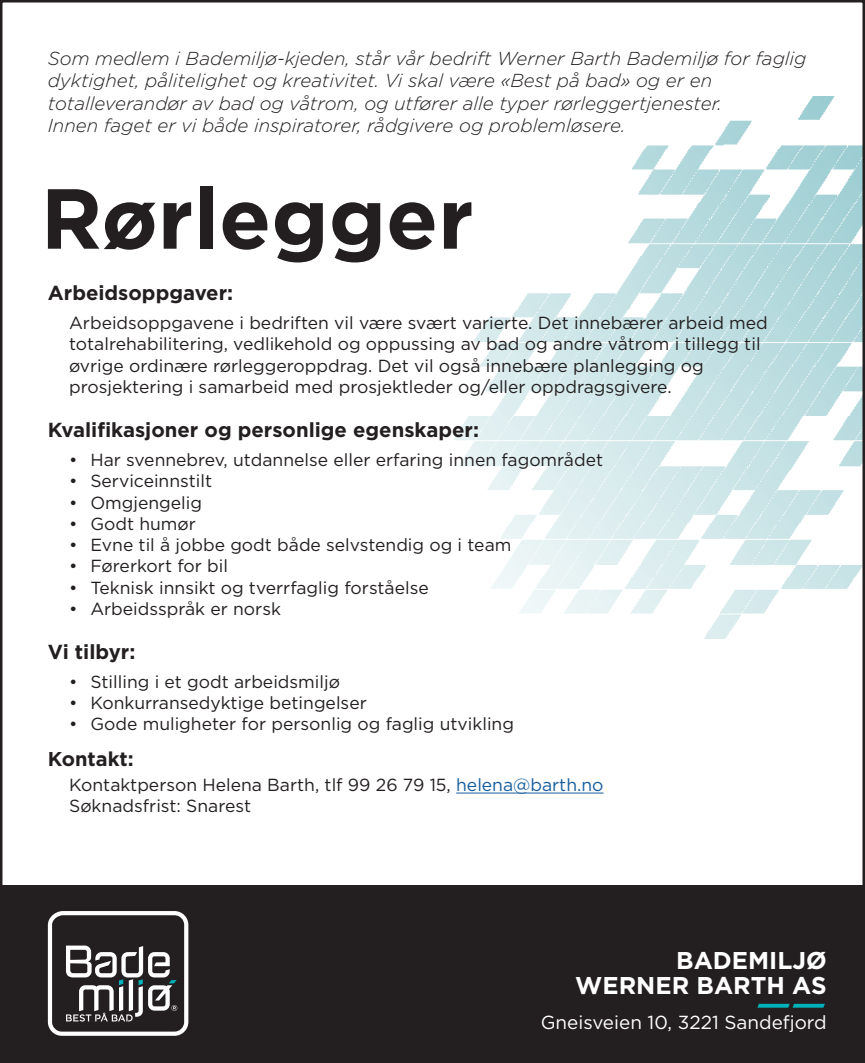
<style>
.page{position:relative;width:865px;height:1063px;background:#fff}
.page>*{position:absolute;margin:0;border:0;box-sizing:border-box;transform-origin:0 0}
.t1{font:700 85px "Gotham";color:#231f20}
.t2{font:700 24.25px/24.2px "Gotham";color:#fff;text-align:right}
.t3{font:700 20.25px "Gotham";color:#231f20}
.t4{font:700 20px "Gotham";color:#231f20}
.t5{font:19px "Gotham";color:#fff}
.t6{font:italic 300 18.75px/22.5px "Gotham";color:#231f20}
.t7{font:17.5px/21.2px "Gotham";color:#231f20}
.s1{color:#175d9e}
</style>
<div class="page">
<img style="left:454px;top:96px;width:408px;height:543px">
<div style="left:0;top:886px;width:865px;height:177px;background:#231f20"></div>
<svg style="left:757px;top:1004px;width:68px;height:4px"></svg>
<svg style="left:48px;top:911px;width:140px;height:125px"></svg>
<hr style="left:456px;top:793px;width:147px;height:1px;background:#175d9e">
<p class="t6" style="left:48px;top:46px;width:760px">Som medlem i Bademiljø-kjeden, står vår bedrift Werner Barth Bademiljø for faglig dyktighet, pålitelighet og kreativitet. Vi skal være «Best på bad» og er en totalleverandør av bad og våtrom, og utfører alle typer rørleggertjenester.<br>Innen faget er vi både inspiratorer, rådgivere og problemløsere.</p>
<h1 class="t1" style="left:41px;top:162px;width:434px">Rørlegger</h1>
<p class="t3" style="left:48px;top:279px;width:187px">Arbeidsoppgaver:</p>
<p class="t7" style="left:69px;top:312px;width:700px">Arbeidsoppgavene i bedriften vil være svært varierte. Det innebærer arbeid med totalrehabilitering, vedlikehold og oppussing av bad og andre våtrom i tillegg til øvrige ordinære rørleggeroppdrag. Det vil også innebære planlegging og prosjektering i samarbeid med prosjektleder og/eller oppdragsgivere.</p>
<p class="t3" style="left:48px;top:416px;width:432px">Kvalifikasjoner og personlige egenskaper:</p>
<p class="t7" style="left:69px;top:449px;width:535px">• Har svennebrev, utdannelse eller erfaring innen fagområdet</p>
<p class="t7" style="left:69px;top:470px;width:144px">• Serviceinnstilt</p>
<p class="t7" style="left:69px;top:491px;width:134px">• Omgjengelig</p>
<p class="t7" style="left:69px;top:513px;width:128px">• Godt humør</p>
<p class="t7" style="left:69px;top:534px;width:444px">• Evne til å jobbe godt både selvstendig og i team</p>
<p class="t7" style="left:69px;top:555px;width:160px">• Førerkort for bil</p>
<p class="t7" style="left:69px;top:576px;width:361px">• Teknisk innsikt og tverrfaglig forståelse</p>
<p class="t7" style="left:69px;top:598px;width:213px">• Arbeidsspråk er norsk</p>
<p class="t3" style="left:48px;top:638px;width:89px">Vi tilbyr:</p>
<p class="t7" style="left:69px;top:671px;width:272px">• Stilling i et godt arbeidsmiljø</p>
<p class="t7" style="left:69px;top:692px;width:299px">• Konkurransedyktige betingelser</p>
<p class="t7" style="left:69px;top:713px;width:446px">• Gode muligheter for personlig og faglig utvikling</p>
<p class="t4" style="left:48px;top:746px;width:87px">Kontakt:</p>
<p class="t7" style="left:69px;top:774px;width:536px">Kontaktperson Helena Barth, tlf 99 26 79 15, <span class="s1">helena@barth.no<br></span>Søknadsfrist: Snarest</p>
<h2 class="t2" style="left:575px;top:948px;width:253px">BADEMILJØ<br>WERNER BARTH AS</h2>
<p class="t5" style="left:541px;top:1010px;width:287px">Gneisveien 10, 3221 Sandefjord</p>
</div>
